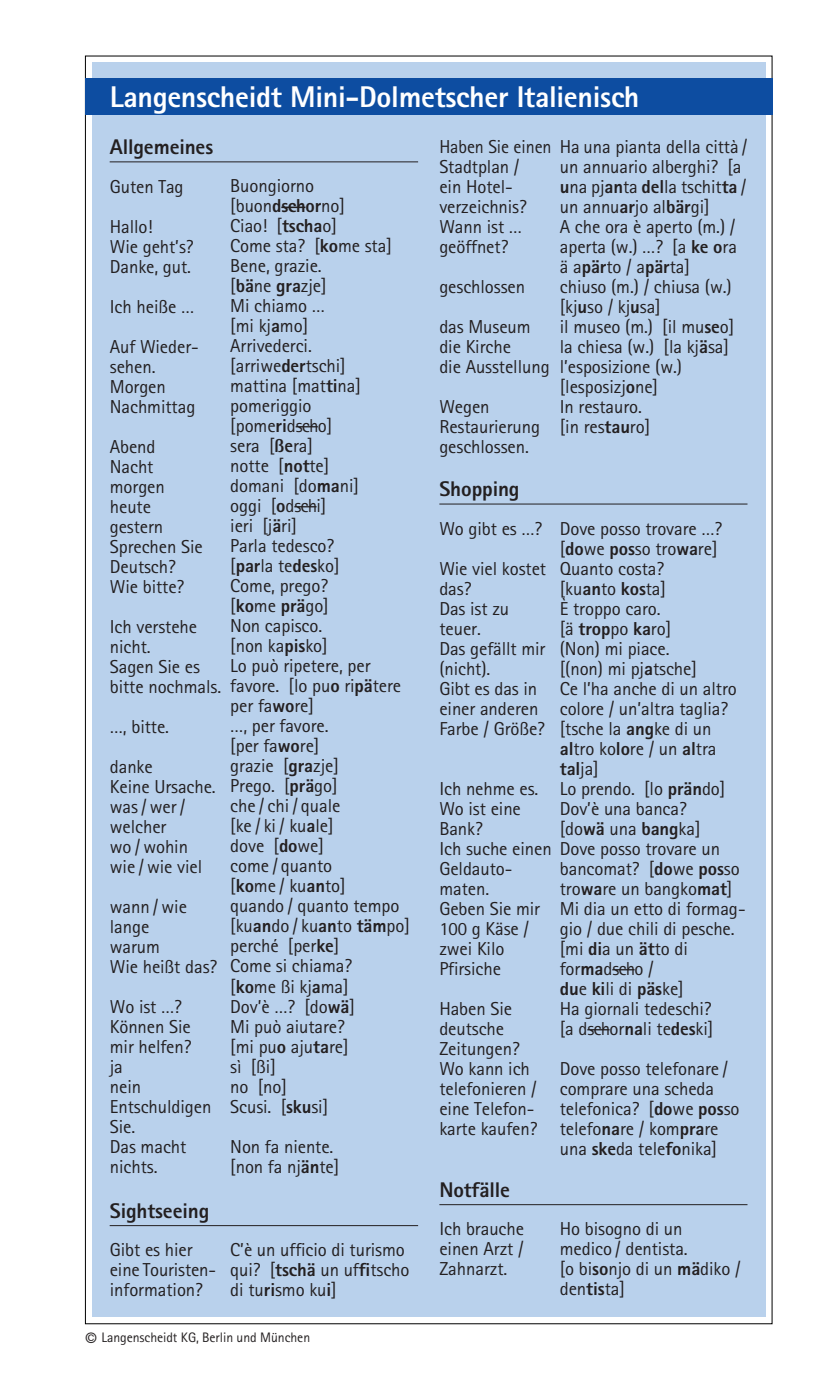
<style>
.page{position:relative;width:830px;height:1375px;background:#fff}
.page>*{position:absolute;margin:0;border:0;box-sizing:border-box;transform-origin:0 0}
.t1{font:700 30px "LS ST Sans Serif Extra";letter-spacing:-.01em;color:#fff}
.t2{font:700 21.25px "LS ST Sans Serif Extra";letter-spacing:-.005em;color:#231f20}
.t3{font:18.75px/20px "LS ST Sans Serif Regular";letter-spacing:-.005em;color:#231f20}
.t4{font:18.75px/20px "LS ST Sans Serif Regular";letter-spacing:-.005em;color:#231f20;scale:.96 1}
.t5{font:700 18.75px "LS ST Sans Serif Extra";color:#231f20}
.t6{font:13.75px "LS ST Sans Serif Regular";letter-spacing:-.005em;color:#231f20}
.s1{font-family:"LS ST Sans Serif Extra";font-weight:700}
.s2{font-family:"Frutiger CE";font-stretch:condensed;font-size:15px}
.s3{font-family:"LS ST Sans Serif Regular";font-weight:400}
</style>
<div class="page">
<div style="left:92px;top:63px;width:673px;height:1254px;background:#b9d1ec"></div>
<div style="left:85px;top:78px;width:687px;height:37px;background:#0d4da1"></div>
<hr style="left:110px;top:161px;width:308px;height:1px;background:#231f20">
<hr style="left:110px;top:1225px;width:308px;height:1px;background:#231f20">
<hr style="left:439px;top:504px;width:309px;height:1px;background:#231f20">
<hr style="left:439px;top:1204px;width:309px;height:1px;background:#231f20">
<h1 class="t1" style="left:110px;top:85px;width:531px">Langenscheidt Mini-Dolmetscher Italienisch</h1>
<p class="t2" style="left:110px;top:139px;width:105px">Allgemeines</p>
<p class="t3" style="left:110px;top:168px;width:75px;line-height:40px">Guten Tag<br>Hallo!</p>
<p class="t3" style="left:110px;top:238px;width:85px">Wie geht’s?<br>Danke, gut.</p>
<p class="t3" style="left:110px;top:288px;width:90px;line-height:40px">Ich heiße …<br>Auf Wieder-</p>
<p class="t3" style="left:110px;top:358px;width:87px">sehen.<br>Morgen<br>Nachmittag</p>
<p class="t3" style="left:110px;top:438px;width:94px">Abend<br>Nacht morgen heute gestern<br>Sprechen Sie<br>Deutsch?<br>Wie bitte?</p>
<p class="t3" style="left:110px;top:618px;width:113px">Ich verstehe nicht.<br>Sagen Sie es bitte nochmals.</p>
<p class="t3" style="left:110px;top:708px;width:61px;line-height:40px">…, bitte. danke</p>
<p class="t3" style="left:110px;top:778px;width:107px">Keine Ursache. was / wer / welcher<br>wo / wohin wie / wie viel</p>
<p class="t3" style="left:110px;top:898px;width:109px">wann / wie lange<br>warum<br>Wie heißt das?</p>
<p class="t3" style="left:110px;top:998px;width:103px">Wo ist …?<br>Können Sie mir helfen?<br>ja<br>nein<br>Entschuldigen<br>Sie.<br>Das macht nichts.</p>
<p class="t3" style="left:230px;top:178px;width:181px">Buongiorno [buon<span class="s1">d≥or</span>no]<br>Ciao! [<span class="s1">tscha</span>o]<br>Come sta? [<span class="s1">ko</span>me sta]<br>Bene, grazie.<br>[<span class="s1">bä</span>ne <span class="s1">gra</span>zje]<br>Mi chiamo …<br>[mi kj<span class="s1">a</span>mo]<br>Arrivederci. [arriwe<span class="s1">der</span>tschi]<br>mattina [mat<span class="s1">ti</span>na] pomeriggio [pome<span class="s1">ri</span>d≥o]<br>sera [<span class="s1">ße</span>ra]<br>notte [<span class="s1">not</span>te]<br>domani [do<span class="s1">ma</span>ni]<br>oggi [<span class="s1">o</span>d≥i]<br>ieri [j<span class="s1">ä</span>ri]<br>Parla tedesco?<br>[<span class="s1">par</span>la te<span class="s1">des</span>ko]<br>Come, prego?<br>[<span class="s1">ko</span>me <span class="s1">prä</span>go]<br>Non capisco.<br>[non ka<span class="s1">pis</span>ko]<br>Lo può ripetere, per favore. [lo pu<span class="s1">o</span> ri<span class="s1">pä</span>tere per fa<span class="s1">wo</span>re]<br>…, per favore.<br>[per fa<span class="s1">wo</span>re]<br>grazie [<span class="s1">gra</span>zje]<br>Prego. [<span class="s1">prä</span>go]<br>che / chi / quale<br>[ke / ki / ku<span class="s1">a</span>le]<br>dove [<span class="s1">do</span>we]<br>come / quanto<br>[<span class="s1">ko</span>me / ku<span class="s1">an</span>to]<br>quando / quanto tempo [ku<span class="s1">an</span>do / ku<span class="s1">an</span>to <span class="s1">täm</span>po] perché [per<span class="s1">ke</span>]<br>Come si chiama?<br>[<span class="s1">ko</span>me ßi kj<span class="s1">a</span>ma]<br>Dov’è …? [do<span class="s1">wä</span>]<br>Mi può aiutare?<br>[mi pu<span class="s1">o</span> aju<span class="s1">ta</span>re]<br>sì [ßi]<br>no [no]<br>Scusi. [<span class="s1">sku</span>si]</p>
<p class="t3" style="left:230px;top:1138px;width:111px">Non fa niente. [non fa nj<span class="s1">än</span>te]</p>
<p class="t2" style="left:110px;top:1203px;width:101px">Sightseeing</p>
<p class="t3" style="left:110px;top:1242px;width:108px">Gibt es hier eine Touristen&shy;information?</p>
<p class="t3" style="left:230px;top:1242px;width:181px">C’è un ufficio di turismo qui? [<span class="s1">tschä</span> un uf<span class="s1">fi</span>tscho di tu<span class="s1">ri</span>smo ku<span class="s1">i</span>]</p>
<p class="t6" style="left:85px;top:1332px;width:227px"><span class="s2">©</span> Langenscheidt KG, Berlin und München</p>
<p class="t4" style="left:439px;top:139px;width:323px">Haben Sie einen Ha una pianta della città /<br>Stadtplan /<br>ein Hotel-<br>verzeichnis?<br>Wann ist …<br>geöffnet?</p>
<p class="t3" style="left:439px;top:269px;width:93px;line-height:40px">geschlossen das Museum</p>
<p class="t3" style="left:439px;top:339px;width:112px">die Kirche<br>die Ausstellung</p>
<p class="t3" style="left:439px;top:399px;width:102px">Wegen<br>Restaurierung geschlossen.</p>
<p class="t3" style="left:560px;top:159px;width:188px">un annuario alberghi? [a <span class="s1">u</span>na pj<span class="s1">an</span>ta <span class="s1">del</span>la tschit<span class="s1">ta</span> / un annu<span class="s1">ar</span>jo al<span class="s1">bär</span>gi]<br>A che ora è aperto (m.) / aperta (w.) …? [a <span class="s1">ke o</span>ra ä a<span class="s1">pär</span>to / a<span class="s1">pär</span>ta]<br>chiuso (m.) / chiusa (w.) [kj<span class="s1">u</span>so / kj<span class="s1">u</span>sa]<br>il museo (m.) [il mu<span class="s1">se</span>o] la chiesa (w.) [la kj<span class="s1">ä</span>sa] l’esposizione (w.) [lesposizj<span class="s1">o</span>ne]<br>In restauro.<br>[in res<span class="s1">tau</span>ro]</p>
<p class="t2" style="left:439px;top:481px;width:82px">Shopping</p>
<p class="t3" style="left:439px;top:511px;width:108px;line-height:40px">Wo gibt es …?<br>Wie viel kostet</p>
<p class="t3" style="left:439px;top:581px;width:108px">das?<br>Das ist zu teuer.<br>Das gefällt mir (nicht).<br>Gibt es das in einer anderen<br>Farbe / Größe?</p>
<p class="t3" style="left:560px;top:521px;width:179px">Dove posso trovare …? [<span class="s1">do</span>we <span class="s1">pos</span>so tro<span class="s1">wa</span>re]<br>Quanto costa?<br>[ku<span class="s1">an</span>to <span class="s1">kos</span>ta]<br>È troppo caro.<br>[ä <span class="s1">trop</span>po <span class="s1">ka</span>ro]<br>(Non) mi piace.<br>[(non) mi pj<span class="s1">a</span>tsche]<br>Ce l’ha anche di un altro colore / un’altra taglia? [tsche la <span class="s1">ang</span>ke di un <span class="s1">al</span>tro ko<span class="s1">lo</span>re / un <span class="s1">al</span>tra</p>
<p class="t5" style="left:560px;top:762px;width:41px">tal<span class="s3">ja]</span></p>
<p class="t3" style="left:560px;top:781px;width:167px">Lo prendo. [lo <span class="s1">prän</span>do]<br>Dov’è una banca? [do<span class="s1">wä</span> una <span class="s1">bang</span>ka]</p>
<p class="t3" style="left:560px;top:861px;width:187px">bancomat? [<span class="s1">do</span>we <span class="s1">pos</span>so tro<span class="s1">wa</span>re un bangko<span class="s1">mat</span>]<br>Mi dia un etto di formag&shy;gio / due chili di pesche. [mi <span class="s1">di</span>a un <span class="s1">ät</span>to di for<span class="s1">ma</span>d≥o /<br><span class="s1">du</span>e <span class="s1">ki</span>li di <span class="s1">päs</span>ke]<br>Ha giornali tedeschi?<br>[a d≥or<span class="s1">na</span>li te<span class="s1">des</span>ki]</p>
<p class="t3" style="left:560px;top:1061px;width:181px">Dove posso telefonare / comprare una scheda telefonica? [<span class="s1">do</span>we <span class="s1">pos</span>so telefo<span class="s1">na</span>re / kom<span class="s1">pra</span>re una <span class="s1">ske</span>da tele<span class="s1">fo</span>nika]</p>
<p class="t3" style="left:439px;top:781px;width:282px">Ich nehme es.<br>Wo ist eine<br>Bank?<br>Ich suche einen Dove posso trovare un<br>Geldauto-<br>maten.<br>Geben Sie mir<br>100 g Käse /<br>zwei Kilo<br>Pfirsiche</p>
<p class="t3" style="left:439px;top:1001px;width:100px">Haben Sie deutsche<br>Zeitungen?<br>Wo kann ich telefonieren / eine Telefon&shy;karte kaufen?</p>
<p class="t2" style="left:439px;top:1182px;width:72px">Notfälle</p>
<p class="t3" style="left:439px;top:1221px;width:86px;text-align:justify">Ich brauche einen Arzt / Zahnarzt.</p>
<p class="t3" style="left:560px;top:1221px;width:182px">Ho bisogno di un<br>medico / dentista.<br>[o bi<span class="s1">so</span>njo di un <span class="s1">mä</span>diko / den<span class="s1">tis</span>ta]</p>
</div>
